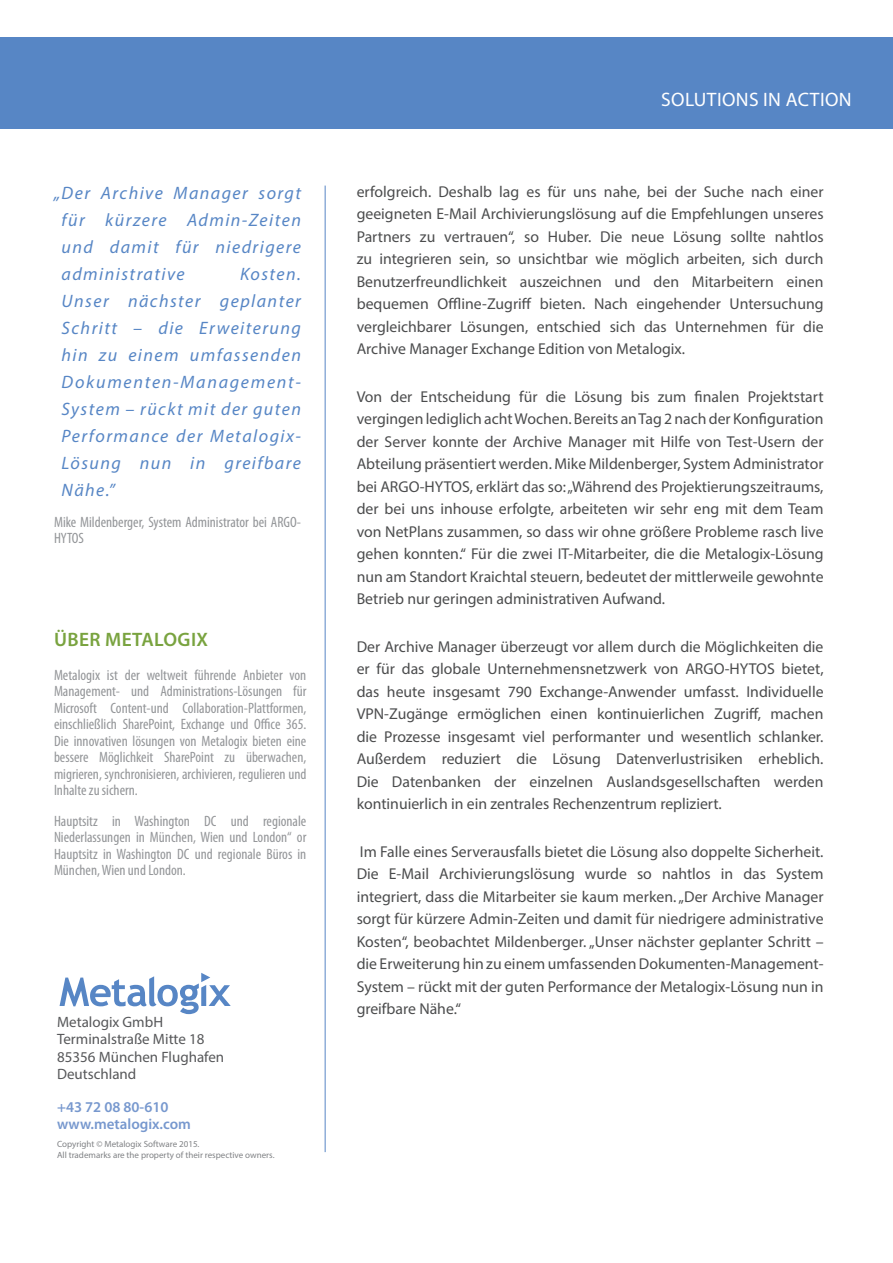
<style>
.page{position:relative;width:893px;height:1263px;background:#fff}
.page>*{position:absolute;margin:0;border:0;box-sizing:border-box;transform-origin:0 0}
.t1{font:19.5px "Myriad Pro";letter-spacing:.02em;color:#fff}
.t2{font:600 19.5px "Myriad Pro";letter-spacing:.02em;color:#79a33f}
.t3{font:italic 18px/27px "Myriad Pro";letter-spacing:.08em;color:#5786c5;text-align:justify}
.t4{font:15.75px/22.5px "Myriad Pro";color:#4b4c4d;text-align:justify}
.t5{font:condensed 15px/16.5px "Myriad Pro";color:#939598;text-align:justify}
.t6{font:15px "Myriad Pro";color:#57585a}
.t7{font:600 15px "Myriad Pro";color:#7798ce}
.t8{font:9px/10.8px "Myriad Pro";color:#808285}
</style>
<div class="page">
<svg style="left:60px;top:973px;width:171px;height:41px"></svg>
<hr style="left:325px;top:186px;width:1px;height:966px;background:#5786c5">
<div style="left:0;top:37px;width:893px;height:92px;background:#5786c5"></div>
<p class="t3" style="left:62px;top:179px;width:241px;text-indent:-8px">„Der Archive Manager sorgt für kürzere Admin-Zeiten und damit für niedrigere administrative</p>
<p class="t3" style="left:62px;top:260px;width:241px;text-indent:178px">Kosten.<br>Unser nächster geplanter Schritt – die Erweiterung hin zu einem umfassenden Dokumenten-Management-System – rückt mit der guten Performance der Metalogix-Lösung nun in greifbare Nähe.”</p>
<p class="t5" style="left:54px;top:513px;width:249px">Mike Mildenberger, System Administrator bei ARGO-<br>HYTOS</p>
<p class="t2" style="left:54px;top:627px;width:155px">ÜBER METALOGIX</p>
<p class="t5" style="left:54px;top:666px;width:254px">Metalogix ist der weltweit führende Anbieter von Management- und Administrations-Lösungen für Microsoft Content-und Collaboration-Plattformen, einschließlich SharePoint, Exchange und Office 365.<br>Die innovativen lösungen von Metalogix bieten eine bessere Möglichkeit SharePoint zu überwachen, migrieren, synchronisieren, archivieren, regulieren und Inhalte zu sichern.</p>
<p class="t5" style="left:54px;top:812px;width:254px">Hauptsitz in Washington DC und regionale Niederlassungen in München, Wien und London“ or Hauptsitz in Washington DC und regionale Büros in München, Wien und London.</p>
<p class="t6" style="left:57px;top:1012px;width:108px">Metalogix GmbH</p>
<p class="t6" style="left:57px;top:1030px;width:149px">Terminalstraße Mitte 18</p>
<p class="t6" style="left:57px;top:1047px;width:169px">85356 München Flughafen</p>
<p class="t6" style="left:57px;top:1065px;width:81px">Deutschland</p>
<p class="t7" style="left:57px;top:1097px;width:113px">+43 72 08 80-610</p>
<p class="t7" style="left:57px;top:1115px;width:135px">www.metalogix.com</p>
<p class="t8" style="left:57px;top:1138px;width:219px">Copyright © Metalogix Software 2015.<br>All trademarks are the property of their respective owners.</p>
<p class="t1" style="left:661px;top:87px;width:192px">SOLUTIONS IN ACTION</p>
<p class="t4" style="left:357px;top:180px;width:468px">erfolgreich. Deshalb lag es für uns nahe, bei der Suche nach einer geeigneten E-Mail Archivierungslösung auf die Empfehlungen unseres Partners zu vertrauen“, so Huber. Die neue Lösung sollte nahtlos zu integrieren sein, so unsichtbar wie möglich arbeiten, sich durch Benutzerfreundlichkeit auszeichnen und den Mitarbeitern einen bequemen Offline-Zugriff bieten. Nach eingehender Untersuchung vergleichbarer Lösungen, entschied sich das Unternehmen für die Archive Manager Exchange Edition von Metalogix.</p>
<p class="t4" style="left:357px;top:385px;width:468px">Von der Entscheidung für die Lösung bis zum finalen Projektstart vergingen lediglich acht Wochen. Bereits an Tag 2 nach der Konfiguration der Server konnte der Archive Manager mit Hilfe von Test-Usern der Abteilung präsentiert werden. Mike Mildenberger, System Administrator bei ARGO-HYTOS, erklärt das so: „Während des Projektierungszeitraums, der bei uns inhouse erfolgte, arbeiteten wir sehr eng mit dem Team von NetPlans zusammen, so dass wir ohne größere Probleme rasch live gehen konnten.“ Für die zwei IT-Mitarbeiter, die die Metalogix-Lösung nun am Standort Kraichtal steuern, bedeutet der mittlerweile gewohnte Betrieb nur geringen administrativen Aufwand.</p>
<p class="t4" style="left:357px;top:635px;width:468px">Der Archive Manager überzeugt vor allem durch die Möglichkeiten die er für das globale Unternehmensnetzwerk von ARGO-HYTOS bietet, das heute insgesamt 790 Exchange-Anwender umfasst. Individuelle VPN-Zugänge ermöglichen einen kontinuierlichen Zugriff, machen die Prozesse insgesamt viel performanter und wesentlich schlanker.<br>Außerdem reduziert die Lösung Datenverlustrisiken erheblich.<br>Die Datenbanken der einzelnen Auslandsgesellschaften werden kontinuierlich in ein zentrales Rechenzentrum repliziert.</p>
<p class="t4" style="left:357px;top:840px;width:468px">Im Falle eines Serverausfalls bietet die Lösung also doppelte Sicherheit.<br>Die E-Mail Archivierungslösung wurde so nahtlos in das System integriert, dass die Mitarbeiter sie kaum merken. „Der Archive Manager sorgt für kürzere Admin-Zeiten und damit für niedrigere administrative Kosten“, beobachtet Mildenberger. „Unser nächster geplanter Schritt – die Erweiterung hin zu einem umfassenden Dokumenten-Management-System – rückt mit der guten Performance der Metalogix-Lösung nun in greifbare Nähe.“</p>
</div>
